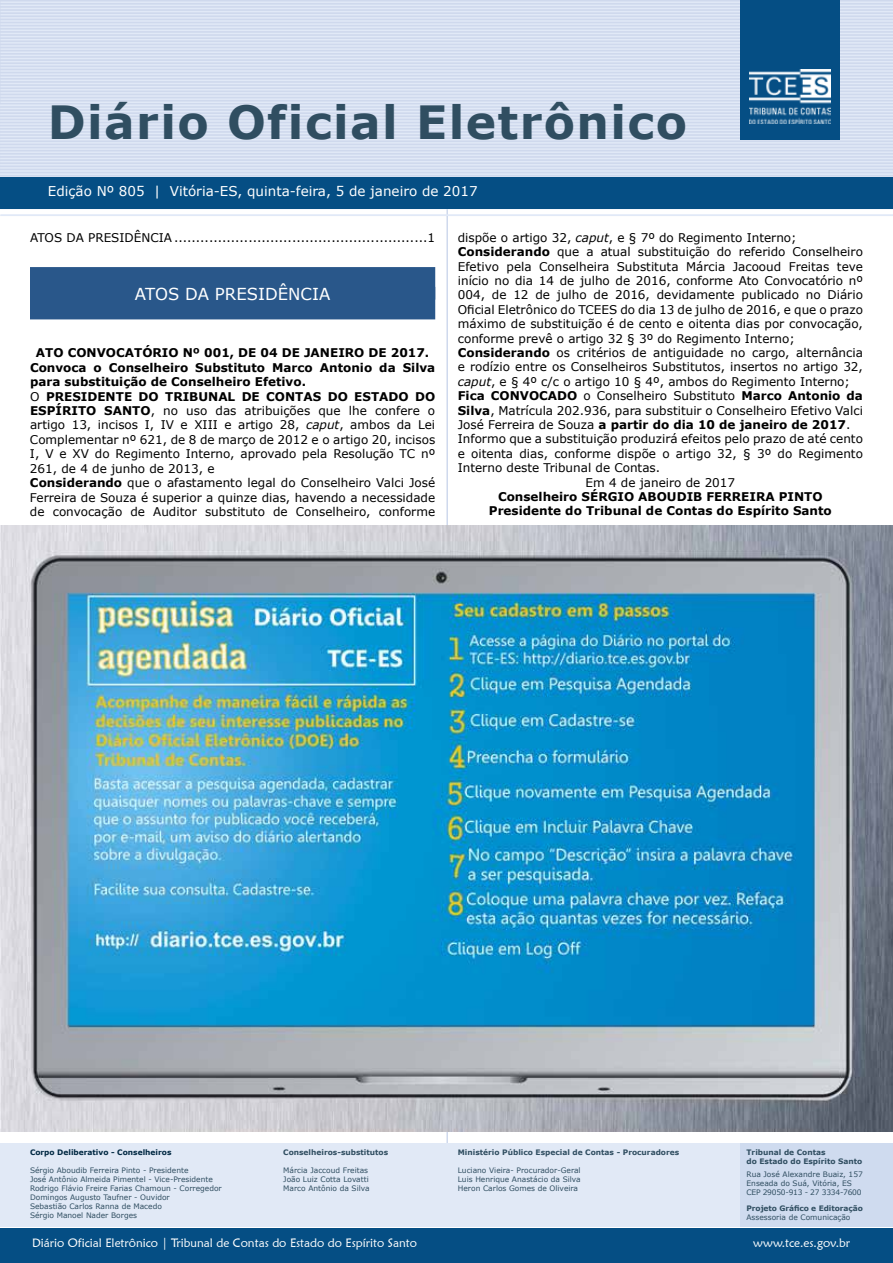
<style>
.page{position:relative;width:893px;height:1263px;background:#fff}
.page>*{position:absolute;margin:0;border:0;box-sizing:border-box;transform-origin:0 0}
.t1{font:700 45.75px "Verdana";letter-spacing:.03em;color:#304e61}
.t2{font:16.5px "Verdana";color:#fff}
.t3{font:13.5px "Verdana";color:#fff}
.t4{font:12px/14.4px "Verdana";color:#000}
.t5{font:700 12px/14.4px "Verdana";color:#000;text-align:center}
.t6{font:12px "Maiandra GD";color:#fff}
.t7{font:7.5px/9px "Verdana";color:#304e61}
.t8{font:700 7.5px/9px "Verdana";color:#304e61}
.t9{font:700 7.5px "Verdana";color:#002842}
.s1{font-style:italic}
.s2{font-weight:700}
.s3{font-weight:400}
.s4{color:#29578a}
</style>
<div class="page">
<div style="left:0;top:1229px;width:893px;height:34px;background:#054e84"></div>
<hr style="left:446px;top:54px;width:2px;height:1155px;background:#cfd9ed">
<div style="left:0;top:0;width:893px;height:191px;background:#cfd9ed"></div>
<hr style="left:0;top:108px;width:893px;height:1px;background:#e1e9f7">
<hr style="left:0;top:111px;width:893px;height:1px;background:#e1e9f7">
<hr style="left:0;top:114px;width:893px;height:1px;background:#e1e9f7">
<hr style="left:0;top:117px;width:893px;height:2px;background:#e1e9f7">
<hr style="left:0;top:120px;width:893px;height:2px;background:#e1e9f7">
<hr style="left:0;top:123px;width:893px;height:2px;background:#e1e9f7">
<hr style="left:0;top:126px;width:893px;height:2px;background:#e1e9f7">
<hr style="left:0;top:130px;width:893px;height:1px;background:#e1e9f7">
<hr style="left:0;top:133px;width:893px;height:1px;background:#e1e9f7">
<hr style="left:0;top:136px;width:893px;height:1px;background:#e1e9f7">
<hr style="left:0;top:139px;width:893px;height:1px;background:#e1e9f7">
<hr style="left:0;top:142px;width:893px;height:2px;background:#e1e9f7">
<hr style="left:0;top:145px;width:893px;height:2px;background:#e1e9f7">
<hr style="left:0;top:148px;width:893px;height:2px;background:#e1e9f7">
<hr style="left:0;top:151px;width:893px;height:2px;background:#e1e9f7">
<hr style="left:0;top:155px;width:893px;height:1px;background:#e1e9f7">
<hr style="left:0;top:158px;width:893px;height:1px;background:#e1e9f7">
<hr style="left:0;top:161px;width:893px;height:1px;background:#e1e9f7">
<hr style="left:0;top:164px;width:893px;height:1px;background:#e1e9f7">
<hr style="left:0;top:167px;width:893px;height:2px;background:#e1e9f7">
<hr style="left:0;top:170px;width:893px;height:2px;background:#e1e9f7">
<hr style="left:0;top:173px;width:893px;height:2px;background:#e1e9f7">
<hr style="left:0;top:176px;width:893px;height:2px;background:#e1e9f7">
<hr style="left:0;top:1px;width:893px;height:2px;background:#e1e9f7">
<hr style="left:0;top:5px;width:893px;height:1px;background:#e1e9f7">
<hr style="left:0;top:8px;width:893px;height:1px;background:#e1e9f7">
<hr style="left:0;top:11px;width:893px;height:1px;background:#e1e9f7">
<hr style="left:0;top:14px;width:893px;height:1px;background:#e1e9f7">
<hr style="left:0;top:17px;width:893px;height:2px;background:#e1e9f7">
<hr style="left:0;top:20px;width:893px;height:2px;background:#e1e9f7">
<hr style="left:0;top:23px;width:893px;height:2px;background:#e1e9f7">
<hr style="left:0;top:26px;width:893px;height:2px;background:#e1e9f7">
<hr style="left:0;top:30px;width:893px;height:1px;background:#e1e9f7">
<hr style="left:0;top:33px;width:893px;height:1px;background:#e1e9f7">
<hr style="left:0;top:36px;width:893px;height:1px;background:#e1e9f7">
<hr style="left:0;top:39px;width:893px;height:1px;background:#e1e9f7">
<hr style="left:0;top:42px;width:893px;height:2px;background:#e1e9f7">
<hr style="left:0;top:45px;width:893px;height:2px;background:#e1e9f7">
<hr style="left:0;top:48px;width:893px;height:2px;background:#e1e9f7">
<hr style="left:0;top:51px;width:893px;height:2px;background:#e1e9f7">
<hr style="left:0;top:55px;width:893px;height:1px;background:#e1e9f7">
<hr style="left:0;top:58px;width:893px;height:1px;background:#e1e9f7">
<hr style="left:0;top:61px;width:893px;height:1px;background:#e1e9f7">
<hr style="left:0;top:64px;width:893px;height:2px;background:#e1e9f7">
<hr style="left:0;top:67px;width:893px;height:2px;background:#e1e9f7">
<hr style="left:0;top:70px;width:893px;height:2px;background:#e1e9f7">
<hr style="left:0;top:73px;width:893px;height:2px;background:#e1e9f7">
<hr style="left:0;top:77px;width:893px;height:1px;background:#e1e9f7">
<hr style="left:0;top:80px;width:893px;height:1px;background:#e1e9f7">
<hr style="left:0;top:83px;width:893px;height:1px;background:#e1e9f7">
<hr style="left:0;top:86px;width:893px;height:1px;background:#e1e9f7">
<hr style="left:0;top:89px;width:893px;height:2px;background:#e1e9f7">
<hr style="left:0;top:92px;width:893px;height:2px;background:#e1e9f7">
<hr style="left:0;top:95px;width:893px;height:2px;background:#e1e9f7">
<hr style="left:0;top:98px;width:893px;height:2px;background:#e1e9f7">
<hr style="left:0;top:102px;width:893px;height:1px;background:#e1e9f7">
<hr style="left:0;top:105px;width:893px;height:1px;background:#e1e9f7">
<div style="left:0;top:177px;width:893px;height:32px;background:#054e84"></div>
<hr style="left:0;top:215px;width:893px;height:1px;background:#e1e9f7">
<div style="left:740px;top:0;width:99px;height:140px;background:#054e84"></div>
<div style="left:0;top:1143px;width:739px;height:84px;background:#e1e9f6"></div>
<div style="left:740px;top:1143px;width:153px;height:84px;background:#cfdbef"></div>
<img style="left:749px;top:69px;width:81px;height:54px">
<div style="left:30px;top:267px;width:405px;height:33px;background:#29578a"></div>
<div style="left:30px;top:287px;width:405px;height:32px;background:#29578a"></div>
<img style="left:1px;top:526px;width:892px;height:605px">
<h1 class="t1" style="left:48px;top:90px;width:641px">Diário Oficial Eletrônico</h1>
<p class="t3" style="left:48px;top:182px;width:431px">Edição Nº 805 | Vitória-ES, quinta-feira, 5 de janeiro de 2017</p>
<p class="t4" style="left:30px;top:230px;width:407px">ATOS DA PRESIDÊNCIA ..........................................................1</p>
<p class="t4" style="left:458px;top:230px;width:340px">dispõe o artigo 32, <span class="s1">caput</span>, e § 7º do Regimento Interno;</p>
<p class="t4" style="left:458px;top:244px;width:407px"><span class="s2">Considerando</span> que a atual substituição do referido Conselheiro</p>
<p class="t4" style="left:458px;top:259px;width:407px">Efetivo pela Conselheira Substituta Márcia Jacooud Freitas teve</p>
<p class="t4" style="left:458px;top:273px;width:407px">início no dia 14 de julho de 2016, conforme Ato Convocatório nº</p>
<p class="t4" style="left:458px;top:288px;width:407px">004, de 12 de julho de 2016, devidamente publicado no Diário</p>
<p class="t4" style="left:458px;top:302px;width:407px">Oficial Eletrônico do TCEES do dia 13 de julho de 2016, e que o prazo</p>
<p class="t4" style="left:458px;top:316px;width:407px">máximo de substituição é de cento e oitenta dias por convocação,</p>
<p class="t4" style="left:458px;top:331px;width:339px">conforme prevê o artigo 32 § 3º do Regimento Interno;</p>
<p class="t4" style="left:458px;top:345px;width:407px"><span class="s2">Considerando</span> os critérios de antiguidade no cargo, alternância</p>
<p class="t4" style="left:458px;top:360px;width:407px">e rodízio entre os Conselheiros Substitutos, insertos no artigo 32,</p>
<p class="t4" style="left:458px;top:374px;width:394px"><span class="s1">caput</span>, e § 4º c/c o artigo 10 § 4º, ambos do Regimento Interno;</p>
<p class="t5" style="left:458px;top:388px;width:407px">Fica CONVOCADO <span class="s3">o Conselheiro Substituto</span> Marco Antonio da</p>
<p class="t4" style="left:458px;top:403px;width:407px"><span class="s2">Silva</span>, Matrícula 202.936, para substituir o Conselheiro Efetivo Valci</p>
<p class="t5" style="left:458px;top:417px;width:394px"><span class="s3">José Ferreira de Souza</span> a partir do dia 10 de janeiro de 2017<span class="s3">.</span></p>
<p class="t4" style="left:458px;top:432px;width:407px">Informo que a substituição produzirá efeitos pelo prazo de até cento</p>
<p class="t4" style="left:458px;top:446px;width:407px">e oitenta dias, conforme dispõe o artigo 32, § 3º do Regimento</p>
<p class="t4" style="left:458px;top:460px;width:204px">Interno deste Tribunal de Contas.</p>
<p class="t4" style="left:586px;top:475px;width:151px">Em 4 de janeiro de 2017</p>
<p class="t5" style="left:489px;top:489px;width:344px">Conselheiro SÉRGIO ABOUDIB FERREIRA PINTO<br>Presidente do Tribunal de Contas do Espírito Santo</p>
<h2 class="t2" style="left:127px;top:282px;width:212px"><span class="s4">[</span>ATOS DA PRESIDÊNCIA<span class="s4">]</span></h2>
<p class="t4" style="left:30px;top:346px;width:407px;text-indent:6px"><span class="s2">ATO CONVOCATÓRIO Nº 001, DE 04 DE JANEIRO DE 2017.<br>Convoca o Conselheiro Substituto Marco Antonio da Silva para substituição de Conselheiro Efetivo.<br></span>O <span class="s2">PRESIDENTE DO TRIBUNAL DE CONTAS DO ESTADO DO ESPÍRITO SANTO</span>, no uso das atribuições que lhe confere o artigo 13, incisos I, IV e XIII e artigo 28, <span class="s1">caput</span>, ambos da Lei Complementar nº 621, de 8 de março de 2012 e o artigo 20, incisos I, V e XV do Regimento Interno, aprovado pela Resolução TC nº 261, de 4 de junho de 2013, e<br><span class="s2">Considerando</span> que o afastamento legal do Conselheiro Valci José Ferreira de Souza é superior a quinze dias, havendo a necessidade de convocação de Auditor substituto de Conselheiro, conforme</p>
<p class="t9" style="left:30px;top:1147px;width:143px">Corpo Deliberativo - Conselheiros</p>
<p class="t7" style="left:30px;top:1165px;width:193px">Sérgio Aboudib Ferreira Pinto - Presidente<br>José Antônio Almeida Pimentel - Vice-Presidente Rodrigo Flávio Freire Farias Chamoun - Corregedor Domingos Augusto Taufner - Ouvidor<br>Sebastião Carlos Ranna de Macedo<br>Sérgio Manoel Nader Borges</p>
<p class="t8" style="left:283px;top:1147px;width:106px">Conselheiros-substitutos</p>
<p class="t7" style="left:283px;top:1165px;width:88px">Márcia Jaccoud Freitas<br>João Luiz Cotta Lovatti<br>Marco Antônio da Silva</p>
<p class="t8" style="left:458px;top:1147px;width:223px">Ministério Público Especial de Contas - Procuradores</p>
<p class="t7" style="left:458px;top:1165px;width:124px;text-align:justify">Luciano Vieira- Procurador-Geral Luis Henrique Anastácio da Silva Heron Carlos Gomes de Oliveira</p>
<p class="t8" style="left:746px;top:1147px;width:117px">Tribunal de Contas<br>do Estado do Espírito Santo</p>
<p class="t7" style="left:746px;top:1170px;width:118px">Rua José Alexandre Buaiz, 157<br>Enseada do Suá, Vitória, ES<br>CEP 29050-913 - 27 3334-7600</p>
<p class="t8" style="left:746px;top:1204px;width:118px">Projeto Gráfico e Editoração</p>
<p class="t7" style="left:746px;top:1213px;width:105px">Assessoria de Comunicação</p>
<p class="t6" style="left:32px;top:1235px;width:386px">Diário Oficial Eletrônico | Tribunal de Contas do Estado do Espírito Santo</p>
<p class="t6" style="left:753px;top:1235px;width:98px">www.tce.es.gov.br</p>
</div>
